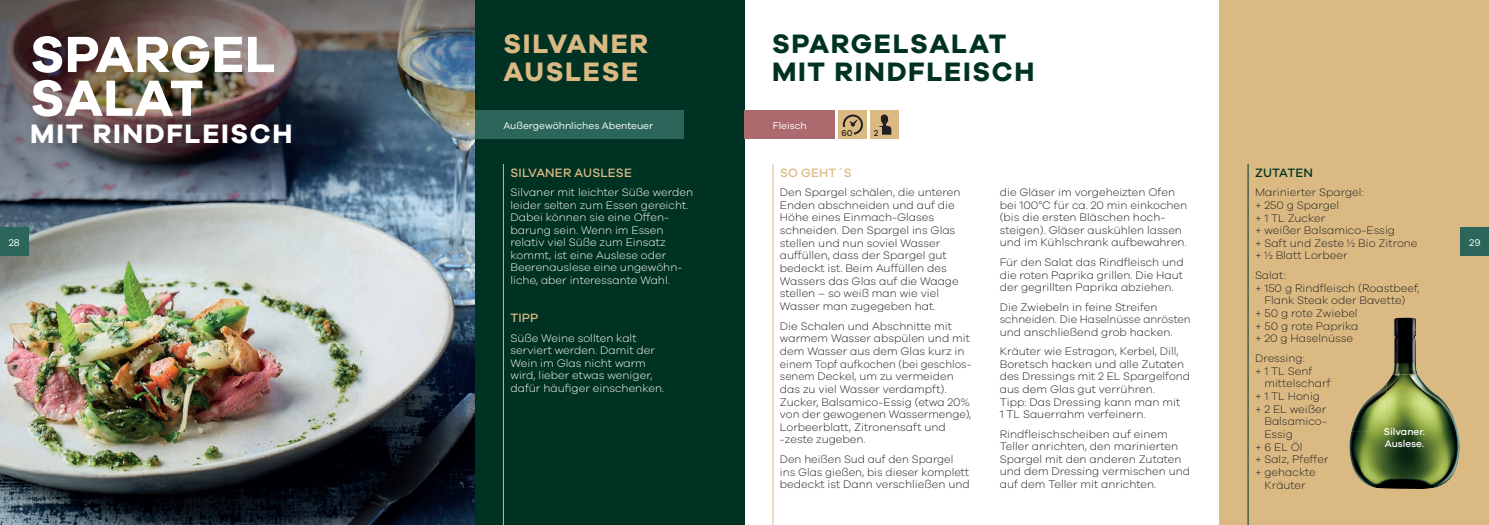
<style>
.page{position:relative;width:1489px;height:525px;background:#fff}
.page>*{position:absolute;margin:0;border:0;box-sizing:border-box;transform-origin:0 0}
.t1{font:700 52.5px "Galano Grotesque";letter-spacing:.01em;color:#fff}
.t2{font:700 27.5px/27.5px "Galano Grotesque";letter-spacing:.06em;color:#003224}
.t3{font:700 27.5px "Galano Grotesque";letter-spacing:.06em;color:#daba82}
.t4{font:700 27.5px "Galano Grotesque";letter-spacing:.06em;color:#fff}
.t5{font:500 12.5px "Galano Grotesque";letter-spacing:.01em;color:#daba82}
.t6{font:500 12.5px "Galano Grotesque";letter-spacing:.01em;color:#003224}
.t7{font:300 11.25px/12.6px "Galano Grotesque";color:#231f20}
.t8{font:300 11.25px/12.5px "Galano Grotesque";color:#fff}
.t9{font:10px "Galano Grotesque";color:#fff}
.t10{font:500 10px/12.2px "Galano Grotesque";color:#fff}
.t11{font:500 8.75px "Galano Grotesque";color:#231f20}
</style>
<div class="page">
<img style="left:0;top:465px;width:475px;height:59px">
<img style="left:0;top:0;width:475px;height:465px">
<div style="left:1219px;top:0;width:269px;height:524px;background:#daba82"></div>
<hr style="left:1247px;top:164px;width:1px;height:360px;background:#003224">
<div style="left:475px;top:0;width:269px;height:524px;background:#003224"></div>
<hr style="left:503px;top:164px;width:1px;height:360px;background:#daba82">
<hr style="left:772px;top:164px;width:1px;height:360px;background:#daba82">
<div style="left:0;top:227px;width:28px;height:28px;background:#2c665a"></div>
<div style="left:744px;top:110px;width:91px;height:28px;background:#ac6a6f"></div>
<div style="left:1460px;top:227px;width:28px;height:28px;background:#2c665a"></div>
<div style="left:1347px;top:313px;width:115px;height:183px;background:#231f20;opacity:.5"></div>
<div style="left:838px;top:110px;width:28px;height:28px;background:#daba82"></div>
<div style="left:870px;top:110px;width:28px;height:28px;background:#daba82"></div>
<svg style="left:878px;top:114px;width:13px;height:21px"></svg>
<div style="left:870px;top:127px;width:11px;height:9px;background:#daba82"></div>
<svg style="left:842px;top:114px;width:21px;height:21px"></svg>
<div style="left:840px;top:127px;width:13px;height:9px;background:#daba82"></div>
<div style="left:475px;top:110px;width:208px;height:28px;background:#2c665a"></div>
<h1 class="t1" style="left:30px;top:22px;width:247px">SPARGEL</h1>
<h1 class="t1" style="left:30px;top:66px;width:174px">SALAT</h1>
<h2 class="t4" style="left:30px;top:117px;width:264px">MIT RINDFLEISCH</h2>
<p class="t9" style="left:9px;top:237px;width:12px">28</p>
<h2 class="t3" style="left:503px;top:27px;width:146px">SILVANER</h2>
<h2 class="t3" style="left:503px;top:54px;width:136px">AUSLESE</h2>
<p class="t9" style="left:503px;top:120px;width:151px">Außergewöhnliches Abenteuer</p>
<p class="t5" style="left:510px;top:165px;width:123px">SILVANER AUSLESE</p>
<p class="t8" style="left:510px;top:186px;width:184px">Silvaner mit leichter Süße werden leider selten zum Essen gereicht.<br>Dabei können sie eine Offen&shy;barung sein. Wenn im Essen relativ viel Süße zum Einsatz kommt, ist eine Auslese oder<br>Beerenauslese eine ungewöhn&shy;liche, aber interessante Wahl.</p>
<p class="t5" style="left:510px;top:310px;width:29px">TIPP</p>
<p class="t8" style="left:510px;top:331px;width:155px">Süße Weine sollten kalt serviert werden. Damit der<br>Wein im Glas nicht warm wird, lieber etwas weniger, dafür häufiger einschenken.</p>
<h2 class="t2" style="left:772px;top:29px;width:264px">SPARGELSALAT<br>MIT RINDFLEISCH</h2>
<p class="t9" style="left:772px;top:120px;width:36px">Fleisch</p>
<p class="t11" style="left:841px;top:128px;width:13px">60</p>
<p class="t11" style="left:873px;top:128px;width:6px">2</p>
<p class="t5" style="left:780px;top:165px;width:73px">SO GEHT´S</p>
<p class="t7" style="left:780px;top:186px;width:182px">Den Spargel schälen, die unteren<br>Enden abschneiden und auf die<br>Höhe eines Einmach-Glases schneiden. Den Spargel ins Glas stellen und nun soviel Wasser auffüllen, dass der Spargel gut bedeckt ist. Beim Auffüllen des<br>Wassers das Glas auf die Waage stellen – so weiß man wie viel<br>Wasser man zugegeben hat.</p>
<p class="t7" style="left:780px;top:319px;width:193px">Die Schalen und Abschnitte mit warmem Wasser abspülen und mit dem Wasser aus dem Glas kurz in einem Topf aufkochen (bei geschlos&shy;senem Deckel, um zu vermeiden das zu viel Wasser verdampft).<br>Zucker, Balsamico-Essig (etwa 20% von der gewogenen Wassermenge),<br>Lorbeerblatt, Zitronensaft und -zeste zugeben.</p>
<p class="t7" style="left:780px;top:452px;width:191px">Den heißen Sud auf den Spargel ins Glas gießen, bis dieser komplett bedeckt ist Dann verschließen und</p>
<p class="t7" style="left:999px;top:186px;width:189px">die Gläser im vorgeheizten Ofen bei 100°C für ca. 20 min einkochen (bis die ersten Bläschen hoch&shy;steigen). Gläser auskühlen lassen und im Kühlschrank aufbewahren.</p>
<p class="t7" style="left:999px;top:255px;width:185px;text-align:justify">Für den Salat das Rindfleisch und die roten Paprika grillen. Die Haut der gegrillten Paprika abziehen.</p>
<p class="t7" style="left:999px;top:300px;width:193px">Die Zwiebeln in feine Streifen schneiden. Die Haselnüsse anrösten und anschließend grob hacken.</p>
<p class="t7" style="left:999px;top:345px;width:192px">Kräuter wie Estragon, Kerbel, Dill,<br>Boretsch hacken und alle Zutaten des Dressings mit 2 EL Spargelfond aus dem Glas gut verrühren.<br>Tipp: Das Dressing kann man mit<br>1 TL Sauerrahm verfeinern.</p>
<p class="t7" style="left:999px;top:427px;width:192px">Rindfleischscheiben auf einem<br>Teller anrichten, den marinierten<br>Spargel mit den anderen Zutaten und dem Dressing vermischen und auf dem Teller mit anrichten.</p>
<p class="t6" style="left:1254px;top:165px;width:59px">ZUTATEN</p>
<p class="t7" style="left:1254px;top:186px;width:164px">Marinierter Spargel:<br>+ 250 g Spargel<br>+ 1 TL Zucker<br>+ weißer Balsamico-Essig<br>+ Saft und Zeste ½ Bio Zitrone + ½ Blatt Lorbeer</p>
<p class="t7" style="left:1254px;top:268px;width:32px">Salat:</p>
<p class="t7" style="left:1254px;top:281px;width:166px">+ 150 g Rindfleisch (Roastbeef,</p>
<p class="t7" style="left:1264px;top:294px;width:142px">Flank Steak oder Bavette)</p>
<p class="t7" style="left:1254px;top:306px;width:104px">+ 50 g rote Zwiebel</p>
<p class="t7" style="left:1254px;top:319px;width:105px">+ 50 g rote Paprika</p>
<p class="t7" style="left:1254px;top:332px;width:100px">+ 20 g Haselnüsse</p>
<p class="t7" style="left:1254px;top:351px;width:51px">Dressing:</p>
<p class="t7" style="left:1254px;top:364px;width:59px">+ 1 TL Senf</p>
<p class="t7" style="left:1264px;top:377px;width:68px">mittelscharf</p>
<p class="t7" style="left:1254px;top:389px;width:67px">+ 1 TL Honig</p>
<p class="t7" style="left:1254px;top:402px;width:73px">+ 2 EL weißer</p>
<p class="t7" style="left:1264px;top:414px;width:63px">Balsamico-</p>
<p class="t7" style="left:1264px;top:427px;width:30px">Essig</p>
<p class="t7" style="left:1254px;top:440px;width:49px">+ 6 EL Öl</p>
<p class="t7" style="left:1254px;top:452px;width:75px">+ Salz, Pfeffer</p>
<p class="t7" style="left:1254px;top:465px;width:62px">+ gehackte</p>
<p class="t7" style="left:1264px;top:477px;width:43px">Kräuter</p>
<p class="t10" style="left:1383px;top:425px;width:43px">Silvaner.<br>Auslese.</p>
<p class="t9" style="left:1468px;top:237px;width:13px">29</p>
</div>
